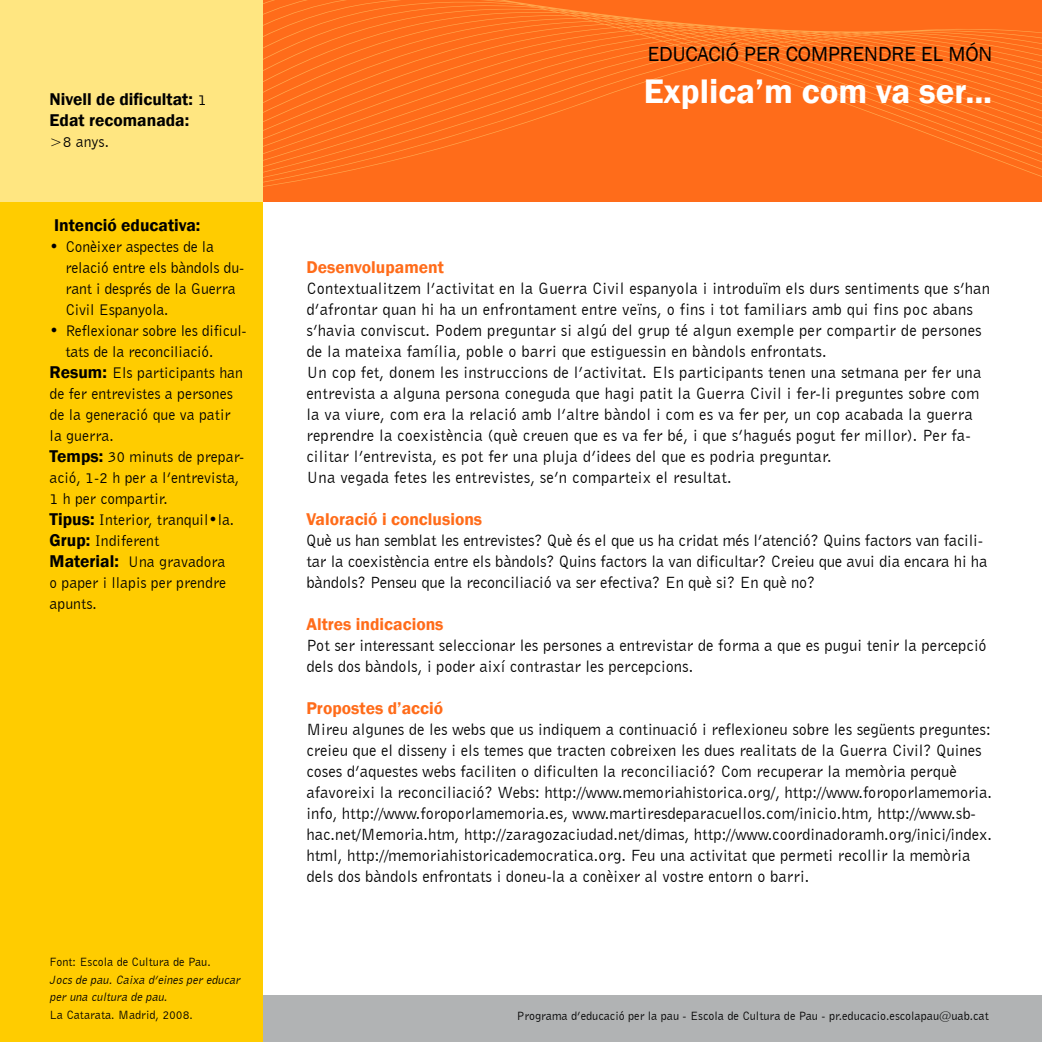
<style>
.page{position:relative;width:1042px;height:1042px;background:#fff}
.page>*{position:absolute;margin:0;border:0;box-sizing:border-box;transform-origin:0 0}
.t1{font:600 35px "Franklin Gothic";color:#fff}
.t2{font:21px "Franklin Gothic";color:#000}
.t3{font:600 17.5px "Franklin Gothic";color:#ff6c1a}
.t4{font:600 17.5px/21px "Franklin Gothic";color:#000}
.t5{font:16.62px/21px "Bell Gothic BT";color:#000}
.t6{font:15.75px/21px "Bell Gothic BT";color:#000}
.t7{font:12.25px "Bell Gothic BT";color:#000}
.t8{font:italic 12.25px/17.5px "Bell Gothic BT";color:#000}
.s1{font-family:"Bell Gothic BT";font-weight:400;font-size:15.75px}
.s2{font-family:"Franklin Gothic";font-weight:600;font-size:17.5px}
</style>
<div class="page">
<div style="left:163px;top:995px;width:879px;height:47px;background:#b1b3b4"></div>
<svg style="left:262px;top:0;width:780px;height:234px;background:#ff853d"></svg>
<div style="left:0;top:197px;width:262px;height:845px;background:#fc0"></div>
<div style="left:0;top:0;width:262px;height:202px;background:#ffe681"></div>
<p class="t4" style="left:50px;top:89px;width:158px">Nivell de dificultat: <span class="s1">1<br></span>Edat recomanada:</p>
<p class="t6" style="left:50px;top:131px;width:61px">&gt;8 anys.</p>
<p class="t4" style="left:54px;top:215px;width:148px">Intenció educativa:</p>
<p class="t6" style="left:65px;top:236px;width:180px;text-indent:-16px">• Conèixer aspectes de la relació entre els bàndols du&shy;rant i després de la Guerra<br>Civil Espanyola.</p>
<p class="t6" style="left:50px;top:320px;width:199px">• Reflexionar sobre les dificul-</p>
<p class="t6" style="left:65px;top:341px;width:150px">tats de la reconciliació.</p>
<p class="t6" style="left:50px;top:362px;width:195px"><span class="s2">Resum:</span> Els participants han</p>
<p class="t6" style="left:50px;top:383px;width:185px">de fer entrevistes a persones</p>
<p class="t6" style="left:50px;top:404px;width:182px">de la generació que va patir</p>
<p class="t6" style="left:50px;top:425px;width:66px">la guerra.</p>
<p class="t6" style="left:50px;top:446px;width:196px"><span class="s2">Temps:</span> 30 minuts de prepar-</p>
<p class="t6" style="left:50px;top:467px;width:191px">ació, 1-2 h per a l’entrevista,</p>
<p class="t6" style="left:50px;top:488px;width:120px">1 h per compartir.</p>
<p class="t6" style="left:50px;top:509px;width:186px"><span class="s2">Tipus:</span> Interior, tranquil•la.</p>
<p class="t6" style="left:50px;top:530px;width:111px"><span class="s2">Grup:</span> Indiferent</p>
<p class="t6" style="left:50px;top:551px;width:177px"><span class="s2">Material:</span> Una gravadora</p>
<p class="t6" style="left:50px;top:572px;width:178px">o paper i llapis per prendre</p>
<p class="t6" style="left:50px;top:593px;width:49px">apunts.</p>
<p class="t7" style="left:50px;top:954px;width:163px">Font: Escola de Cultura de Pau.</p>
<p class="t8" style="left:50px;top:970px;width:194px">Jocs de pau. Caixa d’eines per educar per una cultura de pau.</p>
<p class="t7" style="left:50px;top:1007px;width:145px">La Catarata. Madrid, 2008.</p>
<p class="t2" style="left:648px;top:41px;width:346px">EDUCACIÓ PER COMPRENDRE EL MÓN</p>
<h1 class="t1" style="left:644px;top:70px;width:350px">Explica’m com va ser...</h1>
<p class="t3" style="left:306px;top:256px;width:139px">Desenvolupament</p>
<p class="t5" style="left:306px;top:278px;width:685px">Contextualitzem l’activitat en la Guerra Civil espanyola i introduïm els durs sentiments que s’han d’afrontar quan hi ha un enfrontament entre veïns, o fins i tot familiars amb qui fins poc abans s’havia conviscut. Podem preguntar si algú del grup té algun exemple per compartir de persones de la mateixa família, poble o barri que estiguessin en bàndols enfrontats.<br>Un cop fet, donem les instruccions de l’activitat. Els participants tenen una setmana per fer una entrevista a alguna persona coneguda que hagi patit la Guerra Civil i fer-li preguntes sobre com la va viure, com era la relació amb l’altre bàndol i com es va fer per, un cop acabada la guerra reprendre la coexistència (què creuen que es va fer bé, i que s’hagués pogut fer millor). Per fa&shy;cilitar l’entrevista, es pot fer una pluja d’idees del que es podria preguntar.<br>Una vegada fetes les entrevistes, se’n comparteix el resultat.</p>
<p class="t3" style="left:306px;top:508px;width:177px">Valoració i conclusions</p>
<p class="t5" style="left:306px;top:530px;width:682px">Què us han semblat les entrevistes? Què és el que us ha cridat més l’atenció? Quins factors van facili&shy;tar la coexistència entre els bàndols? Quins factors la van dificultar? Creieu que avui dia encara hi ha bàndols? Penseu que la reconciliació va ser efectiva? En què si? En què no?</p>
<p class="t3" style="left:306px;top:613px;width:139px">Altres indicacions</p>
<p class="t5" style="left:306px;top:635px;width:682px">Pot ser interessant seleccionar les persones a entrevistar de forma a que es pugui tenir la percepció dels dos bàndols, i poder així contrastar les percepcions.</p>
<p class="t3" style="left:306px;top:697px;width:138px">Propostes d’acció</p>
<p class="t5" style="left:306px;top:719px;width:687px">Mireu algunes de les webs que us indiquem a continuació i reflexioneu sobre les següents preguntes: creieu que el disseny i els temes que tracten cobreixen les dues realitats de la Guerra Civil? Quines coses d’aquestes webs faciliten o dificulten la reconciliació? Com recuperar la memòria perquè afavoreixi la reconciliació? Webs: http://www.memoriahistorica.org/, http://www.foroporlamemoria. info, http://www.foroporlamemoria.es, www.martiresdeparacuellos.com/inicio.htm, http://www.sb&shy;hac.net/Memoria.htm, http://zaragozaciudad.net/dimas, http://www.coordinadoramh.org/inici/index. html, http://memoriahistoricademocratica.org. Feu una activitat que permeti recollir la memòria dels dos bàndols enfrontats i doneu-la a conèixer al vostre entorn o barri.</p>
<p class="t7" style="left:517px;top:1008px;width:473px">Programa d’educació per la pau - Escola de Cultura de Pau - pr.educacio.escolapau@uab.cat</p>
</div>
